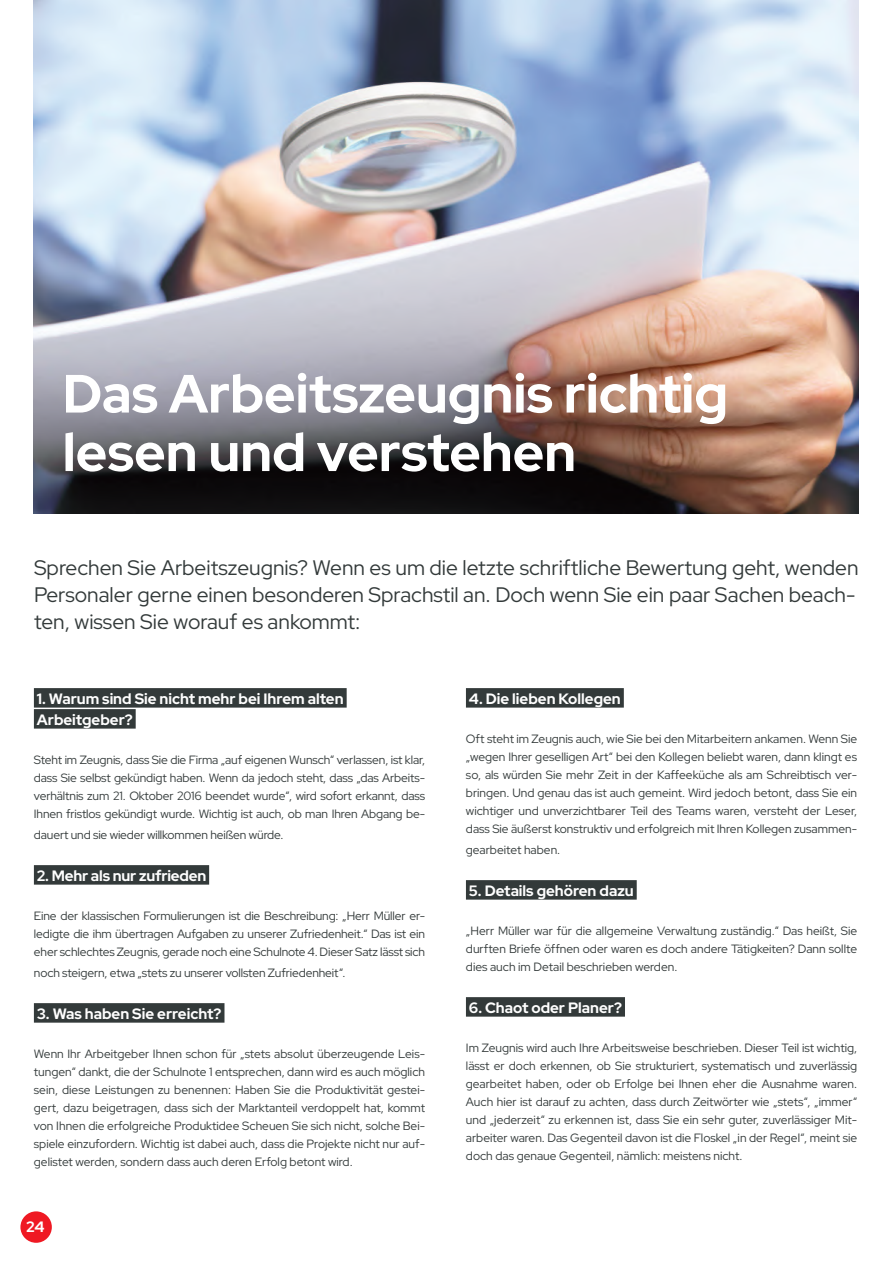
<style>
.page{position:relative;width:893px;height:1263px;background:#fff}
.page>*{position:absolute;margin:0;border:0;box-sizing:border-box;transform-origin:0 0}
.t1{font:700 53.7px/58.5px "Red Hat Display";color:#fff}
.t2{font:21px/27px "Red Hat Display";color:#333a3a}
.t3{font:700 15px/21px "Red Hat Display";color:#fff}
.t4{font:12px/18px "Red Hat Display";letter-spacing:-.01em;color:#333a3a;text-align:justify}
</style>
<div class="page">
<img style="left:33px;top:0;width:826px;height:513px">
<div style="left:34px;top:688px;width:313px;height:20px;background:#333a3a"></div>
<div style="left:34px;top:709px;width:102px;height:20px;background:#333a3a"></div>
<div style="left:34px;top:865px;width:175px;height:20px;background:#333a3a"></div>
<div style="left:34px;top:1003px;width:190px;height:20px;background:#333a3a"></div>
<div style="left:466px;top:688px;width:158px;height:20px;background:#333a3a"></div>
<div style="left:466px;top:880px;width:171px;height:20px;background:#333a3a"></div>
<div style="left:466px;top:997px;width:159px;height:20px;background:#333a3a"></div>
<div style="left:20px;top:1211px;width:32px;height:32px;background:#ef1923;border-radius:50%"></div>
<h1 class="t1" style="left:63px;top:364px;width:667px">Das Arbeitszeugnis richtig lesen und verstehen</h1>
<h2 class="t2" style="left:34px;top:554px;width:826px">Sprechen Sie Arbeitszeugnis? Wenn es um die letzte schriftliche Bewertung geht, wenden<br>Personaler gerne einen besonderen Sprachstil an. Doch wenn Sie ein paar Sachen beach&shy;ten, wissen Sie worauf es ankommt:</h2>
<p class="t3" style="left:37px;top:688px;width:308px">1. Warum sind Sie nicht mehr bei Ihrem alten<br>Arbeitgeber?</p>
<p class="t4" style="left:34px;top:750px;width:393px">Steht im Zeugnis, dass Sie die Firma „auf eigenen Wunsch“ verlassen, ist klar, dass Sie selbst gekündigt haben. Wenn da jedoch steht, dass „das Arbeits&shy;verhältnis zum 21. Oktober 2016 beendet wurde“, wird sofort erkannt, dass Ihnen fristlos gekündigt wurde. Wichtig ist auch, ob man Ihren Abgang be-</p>
<p class="t4" style="left:34px;top:825px;width:251px">dauert und sie wieder willkommen heißen würde.</p>
<p class="t3" style="left:37px;top:865px;width:171px">2. Mehr als nur zufrieden</p>
<p class="t4" style="left:34px;top:906px;width:393px">Eine der klassischen Formulierungen ist die Beschreibung: „Herr Müller er&shy;ledigte die ihm übertragen Aufgaben zu unserer Zufriedenheit.“ Das ist ein eher schlechtes Zeugnis, gerade noch eine Schulnote 4. Dieser Satz lässt sich</p>
<p class="t4" style="left:34px;top:963px;width:313px">noch steigern, etwa „stets zu unserer vollsten Zufriedenheit“.</p>
<p class="t3" style="left:37px;top:1003px;width:186px">3. Was haben Sie erreicht?</p>
<p class="t4" style="left:34px;top:1044px;width:393px">Wenn Ihr Arbeitgeber Ihnen schon für „stets absolut überzeugende Leis&shy;tungen“ dankt, die der Schulnote 1 entsprechen, dann wird es auch möglich sein, diese Leistungen zu benennen: Haben Sie die Produktivität gestei&shy;gert, dazu beigetragen, dass sich der Marktanteil verdoppelt hat, kommt von Ihnen die erfolgreiche Produktidee Scheuen Sie sich nicht, solche Bei&shy;spiele einzufordern. Wichtig ist dabei auch, dass die Projekte nicht nur auf&shy;gelistet werden, sondern dass auch deren Erfolg betont wird.</p>
<p class="t3" style="left:26px;top:1216px;width:20px">24</p>
<p class="t3" style="left:469px;top:688px;width:153px">4. Die lieben Kollegen</p>
<p class="t4" style="left:466px;top:729px;width:393px">Oft steht im Zeugnis auch, wie Sie bei den Mitarbeitern ankamen. Wenn Sie „wegen Ihrer geselligen Art“ bei den Kollegen beliebt waren, dann klingt es so, als würden Sie mehr Zeit in der Kaffeeküche als am Schreibtisch ver&shy;bringen. Und genau das ist auch gemeint. Wird jedoch betont, dass Sie ein wichtiger und unverzichtbarer Teil des Teams waren, versteht der Leser, dass Sie äußerst konstruktiv und erfolgreich mit Ihren Kollegen zusammen-</p>
<p class="t4" style="left:466px;top:840px;width:96px">gearbeitet haben.</p>
<p class="t3" style="left:469px;top:880px;width:166px">5. Details gehören dazu</p>
<p class="t4" style="left:466px;top:921px;width:393px">„Herr Müller war für die allgemeine Verwaltung zuständig.“ Das heißt, Sie durften Briefe öffnen oder waren es doch andere Tätigkeiten? Dann sollte dies auch im Detail beschrieben werden.</p>
<p class="t3" style="left:469px;top:997px;width:155px">6. Chaot oder Planer?</p>
<p class="t4" style="left:466px;top:1038px;width:393px">Im Zeugnis wird auch Ihre Arbeitsweise beschrieben. Dieser Teil ist wichtig, lässt er doch erkennen, ob Sie strukturiert, systematisch und zuverlässig gearbeitet haben, oder ob Erfolge bei Ihnen eher die Ausnahme waren.<br>Auch hier ist darauf zu achten, dass durch Zeitwörter wie „stets“, „immer“ und „jederzeit“ zu erkennen ist, dass Sie ein sehr guter, zuverlässiger Mit&shy;arbeiter waren. Das Gegenteil davon ist die Floskel „in der Regel“, meint sie doch das genaue Gegenteil, nämlich: meistens nicht.</p>
</div>
